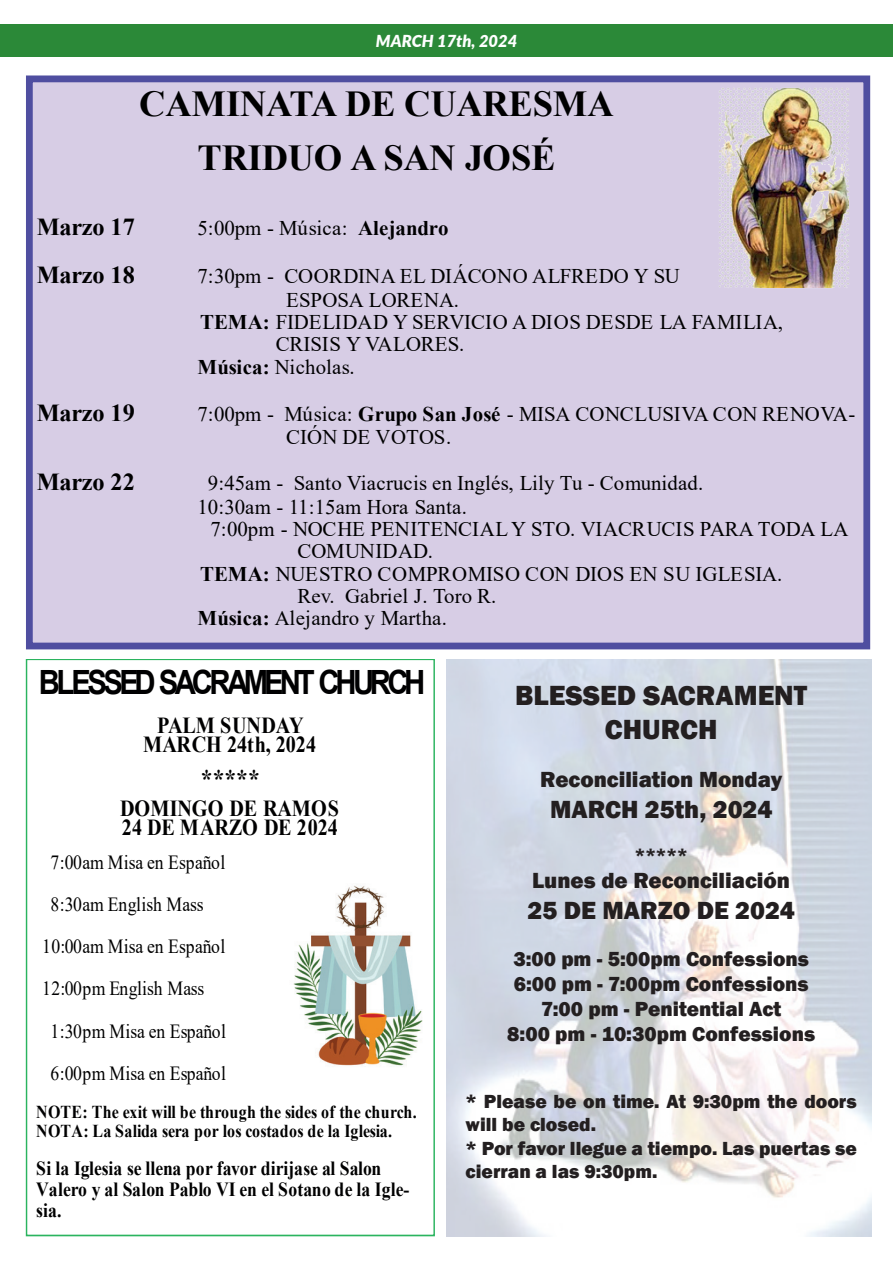
<style>
.page{position:relative;width:893px;height:1263px;background:#fff}
.page>*{position:absolute;margin:0;border:0;box-sizing:border-box;transform-origin:0 0}
.t1{font:700 36.6px/54px "Times New Roman";letter-spacing:-.01em;color:#000001;text-align:center}
.t2{font:700 33.45px "Arial";letter-spacing:-.125em;color:#000001;scale:.88 1}
.t3{font:800 28.5px/34.2px "Franklin Gothic";color:#231f20;text-align:center}
.t4{font:700 26.7px "Times New Roman";color:#000001;scale:.88 1}
.t5{font:800 25.5px "Franklin Gothic";color:#231f20}
.t6{font:700 24.3px "Times New Roman";letter-spacing:-.015em;color:#000001}
.t7{font:700 22.95px/19px "Times New Roman";color:#000001;text-align:center;scale:.88 1}
.t8{font:800 22.5px "Franklin Gothic";color:#231f20}
.t9{font:800 21px/25.2px "Franklin Gothic";color:#231f20;text-align:center}
.t10{font:20.85px/23.5px "Times New Roman";color:#000001}
.t11{font:20.1px "Times New Roman";letter-spacing:.01em;color:#000001;scale:.88 1}
.t12{font:700 20.1px/21px "Times New Roman";letter-spacing:.005em;color:#000001;scale:.88 1}
.t13{font:20.1px "Times New Roman";letter-spacing:-.01em;color:#000001;scale:.88 1}
.t14{font:800 19.5px/23.4px "Franklin Gothic";color:#231f20}
.t15{font:700 18.15px/19px "Times New Roman";letter-spacing:.01em;color:#000001;scale:.88 1}
.t16{font:800 18px "Franklin Gothic";color:#231f20}
.t17{font:italic 900 16.5px "Lato";color:#fff}
.s1{font-weight:700}
</style>
<div class="page">
<div style="left:0;top:24px;width:893px;height:33px;background:#2b8938"></div>
<div style="left:29px;top:79px;width:838px;height:567px;background:#d7cde5"></div>
<div style="left:26px;top:75px;width:844px;height:574px;border:7px solid #4f4ea0"></div>
<img style="left:719px;top:88px;width:130px;height:200px">
<img style="left:447px;top:659px;width:424px;height:578px">
<div style="left:26px;top:659px;width:409px;height:577px;border:2px solid #2bb45f"></div>
<img style="left:293px;top:885px;width:129px;height:181px">
<p class="t17" style="left:376px;top:28px;width:143px">MARCH 17th, 2024</p>
<h1 class="t1" style="left:139px;top:76px;width:476px">CAMINATA DE CUARESMA<br>TRIDUO A SAN JOSÉ</h1>
<p class="t6" style="left:37px;top:210px;width:100px">Marzo 17</p>
<p class="t10" style="left:197px;top:216px;width:253px">5:00pm - Música: <span class="s1">Alejandro</span></p>
<p class="t6" style="left:37px;top:258px;width:100px">Marzo 18</p>
<p class="t10" style="left:197px;top:264px;width:484px">7:30pm - COORDINA EL DIÁCONO ALFREDO Y SU</p>
<p class="t10" style="left:286px;top:287px;width:174px">ESPOSA LORENA.</p>
<p class="t10" style="left:200px;top:310px;width:584px"><span class="s1">TEMA:</span> FIDELIDAD Y SERVICIO A DIOS DESDE LA FAMILIA,</p>
<p class="t10" style="left:276px;top:332px;width:190px">CRISIS Y VALORES.</p>
<p class="t10" style="left:197px;top:354px;width:159px"><span class="s1">Música:</span> Nicholas.</p>
<p class="t6" style="left:37px;top:395px;width:100px">Marzo 19</p>
<p class="t10" style="left:286px;top:401px;width:571px;text-indent:-89px">7:00pm - Música: <span class="s1">Grupo San José</span> - MISA CONCLUSIVA CON RENOVA-<br>CIÓN DE VOTOS.</p>
<p class="t6" style="left:37px;top:465px;width:100px">Marzo 22</p>
<p class="t10" style="left:197px;top:471px;width:507px;text-indent:10px">9:45am - Santo Viacrucis en Inglés, Lily Tu - Comunidad.<br>10:30am - 11:15am Hora Santa.</p>
<p class="t10" style="left:211px;top:516px;width:639px">7:00pm - NOCHE PENITENCIAL Y STO. VIACRUCIS PARA TODA LA</p>
<p class="t10" style="left:297px;top:539px;width:137px">COMUNIDAD.</p>
<p class="t10" style="left:200px;top:561px;width:584px"><span class="s1">TEMA:</span> NUESTRO COMPROMISO CON DIOS EN SU IGLESIA.</p>
<p class="t10" style="left:297px;top:584px;width:200px">Rev. Gabriel J. Toro R.</p>
<p class="t10" style="left:197px;top:606px;width:251px"><span class="s1">Música:</span> Alejandro y Martha.</p>
<h2 class="t2" style="left:39px;top:659px;width:441px">BLESSED SACRAMENT CHURCH</h2>
<p class="t7" style="left:143px;top:715px;width:198px">PALM SUNDAY<br>MARCH 24th, 2024</p>
<p class="t4" style="left:201px;top:759px;width:68px">*****</p>
<p class="t7" style="left:120px;top:798px;width:250px;text-align:left">DOMINGO DE RAMOS<br>24 DE MARZO DE 2024</p>
<p class="t13" style="left:51px;top:848px;width:200px">7:00am Misa en Español</p>
<p class="t11" style="left:51px;top:890px;width:175px">8:30am English Mass</p>
<p class="t11" style="left:42px;top:932px;width:210px">10:00am Misa en Español</p>
<p class="t11" style="left:42px;top:974px;width:186px">12:00pm English Mass</p>
<p class="t11" style="left:51px;top:1017px;width:201px">1:30pm Misa en Español</p>
<p class="t11" style="left:51px;top:1059px;width:201px">6:00pm Misa en Español</p>
<p class="t15" style="left:36px;top:1102px;width:434px">NOTE: The exit will be through the sides of the church.<br>NOTA: La Salida sera por los costados de la Iglesia.</p>
<p class="t12" style="left:36px;top:1157px;width:425px">Si la Iglesia se llena por favor dirijase al Salon<br>Valero y al Salon Pablo VI en el Sotano de la Igle&shy;sia.</p>
<h3 class="t3" style="left:515px;top:678px;width:293px">BLESSED SACRAMENT<br>CHURCH</h3>
<p class="t8" style="left:540px;top:765px;width:244px">Reconciliation Monday</p>
<p class="t5" style="left:550px;top:793px;width:224px">MARCH 25th, 2024</p>
<p class="t16" style="left:635px;top:843px;width:54px">*****</p>
<p class="t8" style="left:532px;top:866px;width:259px">Lunes de Reconciliación</p>
<p class="t5" style="left:528px;top:894px;width:269px">25 DE MARZO DE 2024</p>
<p class="t9" style="left:507px;top:946px;width:309px">3:00 pm - 5:00pm Confessions<br>6:00 pm - 7:00pm Confessions<br>7:00 pm - Penitential Act<br>8:00 pm - 10:30pm Confessions</p>
<p class="t14" style="left:466px;top:1089px;width:393px">* Please be on time. At 9:30pm the doors will be closed.<br>* Por favor llegue a tiempo. Las puertas se cierran a las 9:30pm.</p>
</div>
